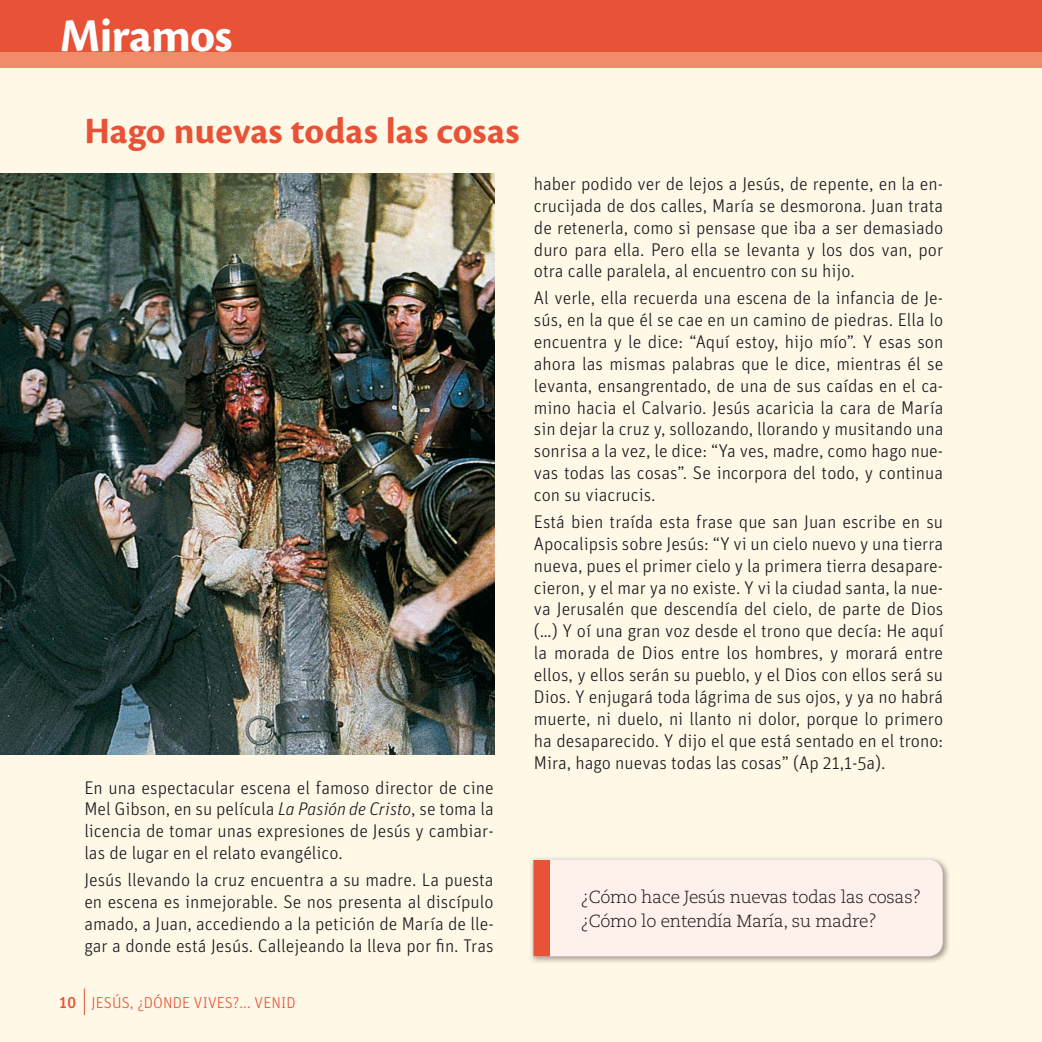
<style>
.page{position:relative;width:1042px;height:1042px;background:#fff}
.page>*{position:absolute;margin:0;border:0;box-sizing:border-box;transform-origin:0 0}
.t1{font:700 49px "Cronos Pro";letter-spacing:-.015em;color:#fff}
.t2{font:700 38.5px "Cronos Pro";color:#e85236}
.t3{font:300 18.38px/21.9px "Unit Pro";color:#1a171c;text-align:justify}
.t4{font:300 17.5px/23.6px "Caecilia LT Std";letter-spacing:-.02em;color:#1a171c}
.t5{font:300 15.75px "Unit Pro";letter-spacing:.01em;color:#e85236}
.s1{font-style:italic}
.s2{font-weight:500}
</style>
<div class="page">
<div style="left:0;top:68px;width:1042px;height:974px;background:#fff8e7"></div>
<img style="left:529px;top:856px;width:421px;height:107px">
<div style="left:550px;top:859px;width:393px;height:97px;background:#fef0ea"></div>
<div style="left:533px;top:859px;width:17px;height:97px;background:#e85236"></div>
<div style="left:0;top:39px;width:1042px;height:29px;background:#f08c6a"></div>
<div style="left:0;top:0;width:1042px;height:52px;background:#e85236"></div>
<svg style="left:84px;top:988px;width:1px;height:27px"></svg>
<img style="left:0;top:174px;width:495px;height:580px">
<h1 class="t1" style="left:60px;top:17px;width:174px">Miramos</h1>
<h2 class="t2" style="left:84px;top:117px;width:437px">Hago nuevas todas las cosas</h2>
<p class="t3" style="left:84px;top:778px;width:411px">En una espectacular escena el famoso director de cine Mel Gibson, en su película <span class="s1">La Pasión de Cristo</span>, se toma la licencia de tomar unas expresiones de Jesús y cambiar&shy;las de lugar en el relato evangélico.</p>
<p class="t3" style="left:84px;top:870px;width:411px">Jesús llevando la cruz encuentra a su madre. La puesta en escena es inmejorable. Se nos presenta al discípulo amado, a Juan, accediendo a la petición de María de lle&shy;gar a donde está Jesús. Callejeando la lleva por fin. Tras</p>
<p class="t5" style="left:59px;top:997px;width:238px"><span class="s2">10</span> JESÚS, ¿DÓNDE VIVES?... VENID</p>
<p class="t3" style="left:534px;top:174px;width:411px">haber podido ver de lejos a Jesús, de repente, en la en&shy;crucijada de dos calles, María se desmorona. Juan trata de retenerla, como si pensase que iba a ser demasiado duro para ella. Pero ella se levanta y los dos van, por otra calle paralela, al encuentro con su hijo.</p>
<p class="t3" style="left:534px;top:289px;width:411px">Al verle, ella recuerda una escena de la infancia de Je&shy;sús, en la que él se cae en un camino de piedras. Ella lo encuentra y le dice: “Aquí estoy, hijo mío”. Y esas son ahora las mismas palabras que le dice, mientras él se levanta, ensangrentado, de una de sus caídas en el ca&shy;mino hacia el Calvario. Jesús acaricia la cara de María sin dejar la cruz y, sollozando, llorando y musitando una sonrisa a la vez, le dice: “Ya ves, madre, como hago nue&shy;vas todas las cosas”. Se incorpora del todo, y continua con su viacrucis.</p>
<p class="t3" style="left:534px;top:512px;width:411px">Está bien traída esta frase que san Juan escribe en su Apocalipsis sobre Jesús: “Y vi un cielo nuevo y una tierra nueva, pues el primer cielo y la primera tierra desapare&shy;cieron, y el mar ya no existe. Y vi la ciudad santa, la nue&shy;va Jerusalén que descendía del cielo, de parte de Dios (…) Y oí una gran voz desde el trono que decía: He aquí la morada de Dios entre los hombres, y morará entre ellos, y ellos serán su pueblo, y el Dios con ellos será su Dios. Y enjugará toda lágrima de sus ojos, y ya no habrá muerte, ni duelo, ni llanto ni dolor, porque lo primero ha desaparecido. Y dijo el que está sentado en el trono:<br>Mira, hago nuevas todas las cosas” (Ap 21,1-5a).</p>
<p class="t4" style="left:580px;top:886px;width:342px">¿Cómo hace Jesús nuevas todas las cosas? ¿Cómo lo entendía María, su madre?</p>
</div>
